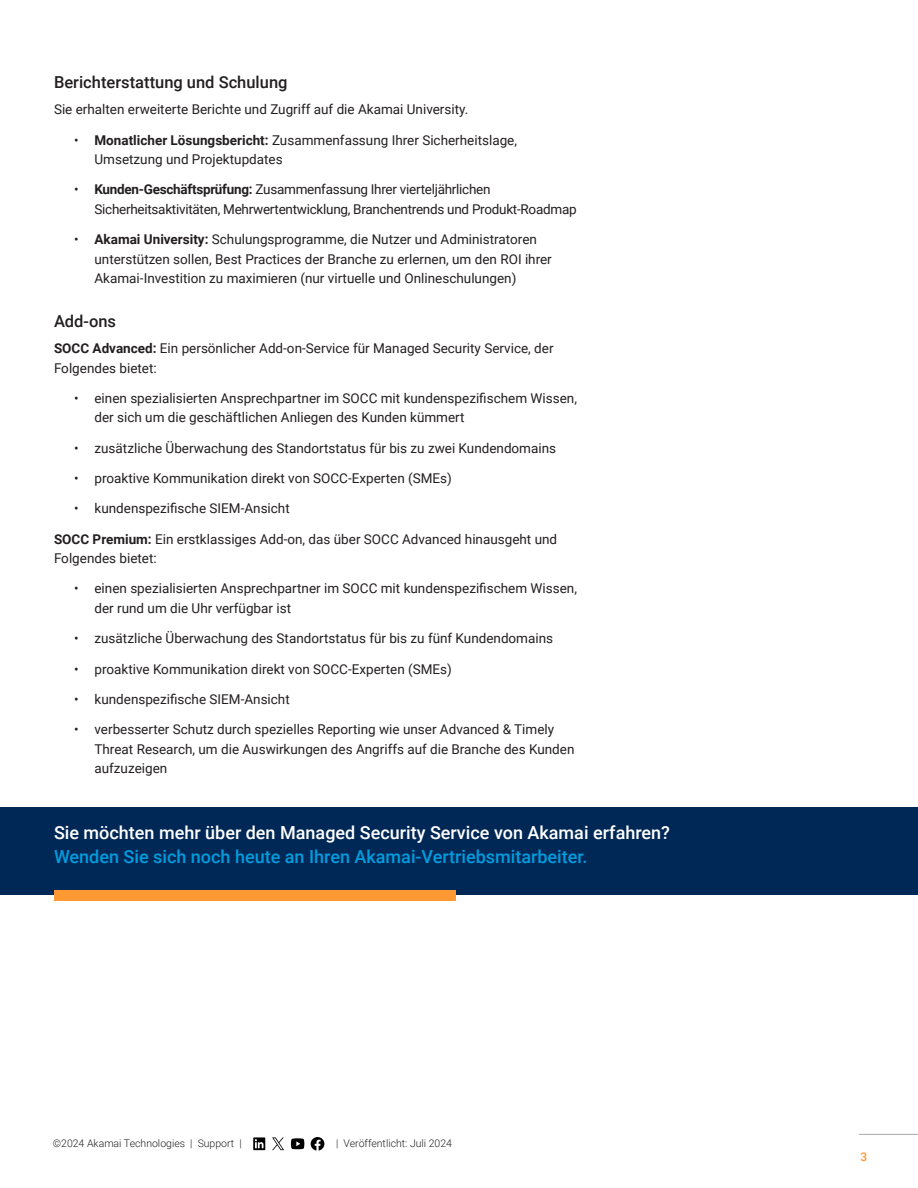
<style>
.page{position:relative;width:918px;height:1188px;background:#fff}
.page>*{position:absolute;margin:0;border:0;box-sizing:border-box;transform-origin:0 0}
.CTA_on_Navy_Blue{font:500 18px/24px "Roboto";color:#fff}
.t1{font:500 16.5px "Roboto";color:#231f20}
.Body{font:13.5px/19.5px "Roboto";color:#231f20}
.Body-2{font:13.5px/19.5px "Roboto";letter-spacing:-.02em;color:#231f20}
.t2{font:500 12px "Roboto";color:#f93}
.t3{font:300 10.5px "Roboto";color:#231f20}
.s1{font-weight:700}
.s2{color:#009cde}
</style>
<div class="page">
<svg style="left:311px;top:1137px;width:13px;height:14px"></svg>
<svg style="left:291px;top:1138px;width:13px;height:11px"></svg>
<svg style="left:253px;top:1137px;width:12px;height:13px"></svg>
<svg style="left:272px;top:1137px;width:12px;height:13px"></svg>
<hr style="left:859px;top:1134px;width:59px;height:1px;background:#a8a8aa">
<div style="left:0;top:808px;width:918px;height:87px;background:#002856"></div>
<div style="left:54px;top:890px;width:401px;height:11px;background:#f93"></div>
<h2 class="t1" style="left:54px;top:71px;width:235px">Berichterstattung und Schulung</h2>
<p class="Body" style="left:54px;top:99px;width:416px">Sie erhalten erweiterte Berichte und Zugriff auf die Akamai University.</p>
<p class="Body" style="left:94px;top:129px;width:424px;text-indent:-20px">• <span class="s1">Monatlicher Lösungsbericht:</span> Zusammenfassung Ihrer Sicherheitslage,<br>Umsetzung und Projektupdates</p>
<p class="Body-2" style="left:94px;top:179px;width:484px;text-indent:-20px">• <span class="s1">Kunden-Geschäftsprüfung:</span> Zusammenfassung Ihrer vierteljährlichen<br>Sicherheitsaktivitäten, Mehrwertentwicklung, Branchentrends und Produkt-Roadmap</p>
<p class="Body" style="left:94px;top:229px;width:459px;text-indent:-20px">• <span class="s1">Akamai University:</span> Schulungsprogramme, die Nutzer und Administratoren unterstützen sollen, Best Practices der Branche zu erlernen, um den ROI ihrer<br>Akamai-Investition zu maximieren (nur virtuelle und Onlineschulungen)</p>
<h2 class="t1" style="left:54px;top:310px;width:64px">Add-ons</h2>
<p class="Body" style="left:54px;top:338px;width:501px"><span class="s1">SOCC Advanced:</span> Ein persönlicher Add-on-Service für Managed Security Service, der<br>Folgendes bietet:</p>
<p class="Body" style="left:94px;top:388px;width:484px;text-indent:-20px">• einen spezialisierten Ansprechpartner im SOCC mit kundenspezifischem Wissen, der sich um die geschäftlichen Anliegen des Kunden kümmert</p>
<p class="Body" style="left:74px;top:438px;width:483px">• zusätzliche Überwachung des Standortstatus für bis zu zwei Kundendomains</p>
<p class="Body" style="left:74px;top:468px;width:379px">• proaktive Kommunikation direkt von SOCC-Experten (SMEs)</p>
<p class="Body" style="left:74px;top:498px;width:217px">• kundenspezifische SIEM-Ansicht</p>
<p class="Body" style="left:54px;top:529px;width:505px"><span class="s1">SOCC Premium:</span> Ein erstklassiges Add-on, das über SOCC Advanced hinausgeht und<br>Folgendes bietet:</p>
<p class="Body" style="left:94px;top:578px;width:484px;text-indent:-20px">• einen spezialisierten Ansprechpartner im SOCC mit kundenspezifischem Wissen, der rund um die Uhr verfügbar ist</p>
<p class="Body" style="left:74px;top:628px;width:480px">• zusätzliche Überwachung des Standortstatus für bis zu fünf Kundendomains</p>
<p class="Body" style="left:74px;top:659px;width:379px">• proaktive Kommunikation direkt von SOCC-Experten (SMEs)</p>
<p class="Body" style="left:74px;top:689px;width:217px">• kundenspezifische SIEM-Ansicht</p>
<p class="Body" style="left:94px;top:719px;width:482px;text-indent:-20px">• verbesserter Schutz durch spezielles Reporting wie unser Advanced &amp; Timely<br>Threat Research, um die Auswirkungen des Angriffs auf die Branche des Kunden aufzuzeigen</p>
<p class="CTA_on_Navy_Blue" style="left:54px;top:820px;width:617px">Sie möchten mehr über den Managed Security Service von Akamai erfahren?<br><span class="s2">Wenden Sie sich noch heute an Ihren Akamai-Vertriebsmitarbeiter.</span></p>
<p class="t3" style="left:53px;top:1136px;width:190px">©2024 Akamai Technologies | Support |</p>
<p class="t3" style="left:336px;top:1136px;width:117px">| Veröffentlicht: Juli 2024</p>
<p class="t2" style="left:860px;top:1148px;width:8px">3</p>
</div>
